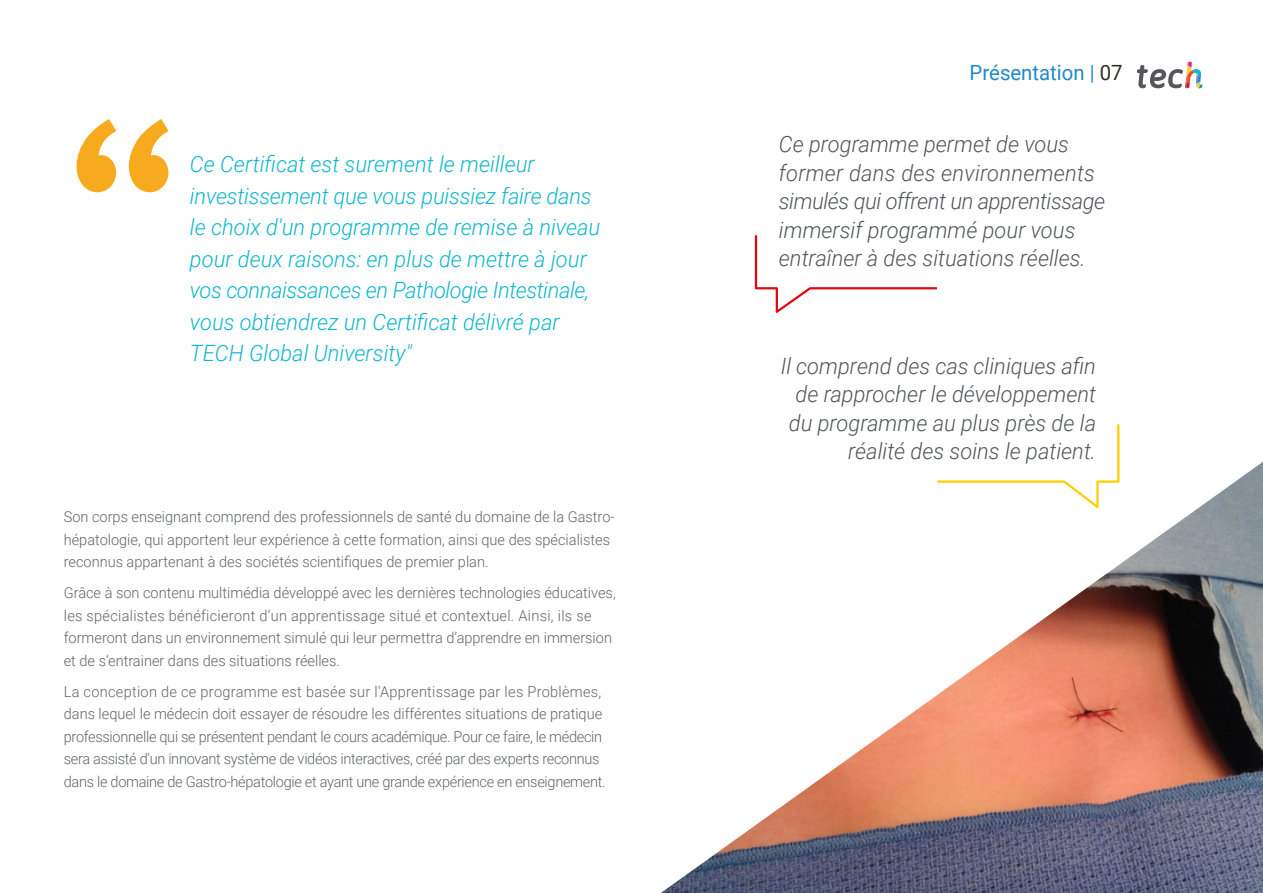
<style>
.page{position:relative;width:1263px;height:893px;background:#fff}
.page>*{position:absolute;margin:0;border:0;box-sizing:border-box;transform-origin:0 0}
.t1{font:italic 300 22.5px/28.5px "Roboto";color:#52555b;text-align:right}
.t2{font:italic 300 22.5px/31.5px "Roboto";color:#0fb6cf}
.t3{font:21px "Roboto";color:#2488c9}
.t4{font:300 15px/22.5px "Roboto";color:#61646a}
.t5{font:300 15px/22.5px "Roboto";letter-spacing:-.02em;color:#61646a}
.s1{color:#2289cb}
.s2{color:#312e20}
</style>
<div class="page">
<svg style="left:77px;top:119px;width:92px;height:73px"></svg>
<svg style="left:1117px;top:424px;width:3px;height:38px"></svg>
<svg style="left:754px;top:235px;width:183px;height:78px"></svg>
<img style="left:661px;top:462px;width:602px;height:431px">
<svg style="left:1137px;top:62px;width:65px;height:27px"></svg>
<p class="t2" style="left:190px;top:147px;width:412px">Ce Certificat est surement le meilleur investissement que vous puissiez faire dans le choix d'un programme de remise à niveau pour deux raisons: en plus de mettre à jour vos connaissances en Pathologie Intestinale, vous obtiendrez un Certificat délivré par TECH Global University"</p>
<p class="t4" style="left:64px;top:505px;width:552px">Son corps enseignant comprend des professionnels de santé du domaine de la Gastro&shy;hépatologie, qui apportent leur expérience à cette formation, ainsi que des spécialistes reconnus appartenant à des sociétés scientifiques de premier plan.</p>
<p class="t4" style="left:64px;top:581px;width:553px">Grâce à son contenu multimédia développé avec les dernières technologies éducatives, les spécialistes bénéficieront d’un apprentissage situé et contextuel. Ainsi, ils se formeront dans un environnement simulé qui leur permettra d’apprendre en immersion et de s’entrainer dans des situations réelles.</p>
<p class="t5" style="left:64px;top:679px;width:543px">La conception de ce programme est basée sur l'Apprentissage par les Problèmes, dans lequel le médecin doit essayer de résoudre les différentes situations de pratique professionnelle qui se présentent pendant le cours académique. Pour ce faire, le médecin sera assisté d'un innovant système de vidéos interactives, créé par des experts reconnus dans le domaine de Gastro-hépatologie et ayant une grande expérience en enseignement.</p>
<h2 class="t3" style="left:970px;top:57px;width:155px">Présentation <span class="s1">|</span> <span class="s2">07</span></h2>
<h1 class="t1" style="left:779px;top:129px;width:328px;text-align:left">Ce programme permet de vous former dans des environnements simulés qui offrent un apprentissage immersif programmé pour vous entraîner à des situations réelles.</h1>
<h1 class="t1" style="left:781px;top:351px;width:317px">Il comprend des cas cliniques afin de rapprocher le développement du programme au plus près de la réalité des soins le patient.</h1>
</div>
